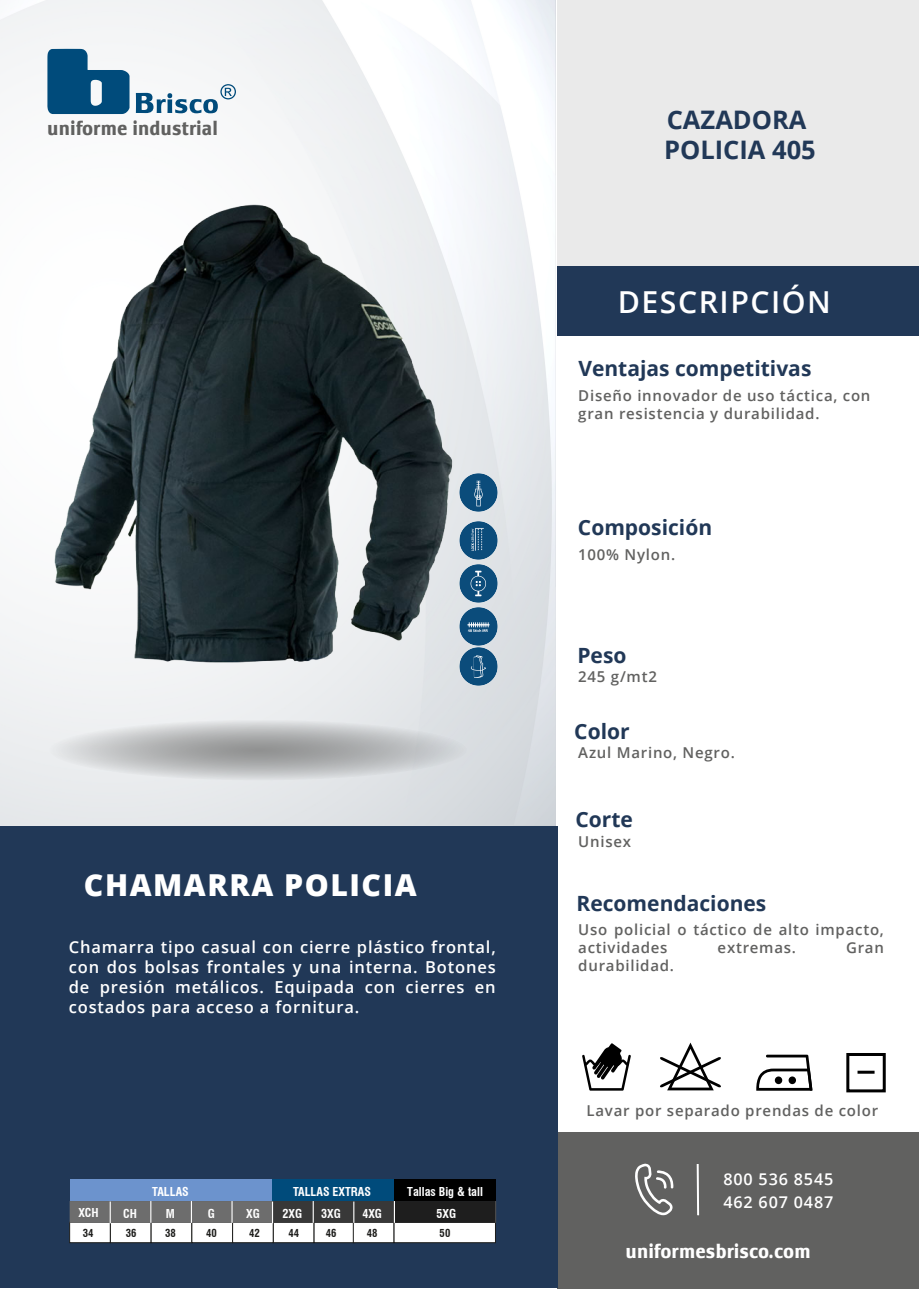
<style>
.page{position:relative;width:919px;height:1289px;background:#fff}
.page>*{position:absolute;margin:0;border:0;box-sizing:border-box;transform-origin:0 0}
.t1{font:800 30.3px "Open Sans";letter-spacing:.05em;color:#fff}
.t2{font:600 30.3px "Open Sans";letter-spacing:.05em;color:#fff}
.t3{font:700 25.5px/30.6px "Open Sans";color:#213857}
.t4{font:700 21px "Open Sans";color:#213857}
.t5{font:700 condensed 19.95px "Lesmore";color:#fff}
.t6{font:700 condensed 19.95px "Lesmore";color:#616160}
.t7{font:600 16.5px/19.8px "Open Sans";letter-spacing:.05em;color:#fff;text-align:justify}
.t8{font:600 16.2px/22.2px "Open Sans";letter-spacing:.05em;color:#fff}
.t9{font:600 15px/18px "Open Sans";letter-spacing:.05em;color:#616160}
.t10{font:700 condensed 12px "Swiss 721 BT";color:#fff}
.t11{font:700 condensed 10.8px "Swiss 721 BT";color:#1d1d1b}
</style>
<div class="page">
<img style="left:0;top:0;width:555px;height:825px">
<div style="left:557px;top:1132px;width:361px;height:156px;background:#616160"></div>
<div style="left:0;top:826px;width:557px;height:461px;background:#213857"></div>
<div style="left:557px;top:0;width:361px;height:335px;background:#eaeaea"></div>
<div style="left:557px;top:266px;width:361px;height:69px;background:#213857"></div>
<hr style="left:696px;top:1163px;width:3px;height:52px;background:#fff">
<svg style="left:635px;top:1163px;width:38px;height:52px"></svg>
<svg style="left:47px;top:49px;width:82px;height:65px"></svg>
<svg style="left:136px;top:84px;width:100px;height:29px"></svg>
<svg style="left:48px;top:719px;width:419px;height:61px;background:#c3c5c6"></svg>
<svg style="left:660px;top:1042px;width:61px;height:48px"></svg>
<svg style="left:756px;top:1054px;width:56px;height:36px"></svg>
<div style="left:846px;top:1052px;width:39px;height:40px;border:3px solid #000"></div>
<hr style="left:857px;top:1070px;width:17px;height:3px;background:#000">
<svg style="left:582px;top:1043px;width:49px;height:47px"></svg>
<img style="left:466px;top:647px;width:31px;height:38px">
<img style="left:466px;top:521px;width:31px;height:38px">
<img style="left:466px;top:473px;width:31px;height:38px">
<img style="left:466px;top:564px;width:31px;height:38px">
<img style="left:466px;top:607px;width:31px;height:38px">
<img style="left:40px;top:159px;width:426px;height:569px">
<div style="left:69px;top:1221px;width:42px;height:21px;background:#fff;border:1px solid #1d1d1b"></div>
<div style="left:110px;top:1221px;width:41px;height:21px;background:#fff"></div>
<div style="left:151px;top:1221px;width:41px;height:21px;background:#fff"></div>
<div style="left:191px;top:1221px;width:42px;height:21px;background:#fff"></div>
<div style="left:232px;top:1221px;width:42px;height:21px;background:#fff"></div>
<div style="left:273px;top:1221px;width:41px;height:21px;background:#fff"></div>
<div style="left:314px;top:1221px;width:41px;height:21px;background:#fff"></div>
<div style="left:353px;top:1221px;width:41px;height:21px;background:#fff"></div>
<div style="left:393px;top:1221px;width:103px;height:21px;background:#fff"></div>
<div style="left:70px;top:1179px;width:202px;height:21px;background:#6c93cd"></div>
<div style="left:272px;top:1179px;width:122px;height:21px;background:#004b7b"></div>
<div style="left:394px;top:1179px;width:102px;height:21px;background:#000"></div>
<svg style="left:70px;top:1200px;width:426px;height:23px;background:#4d4f51"></svg>
<h3 class="t6" style="left:47px;top:115px;width:172px">uniforme industrial</h3>
<h1 class="t1" style="left:84px;top:862px;width:334px">CHAMARRA POLICIA</h1>
<p class="t7" style="left:69px;top:936px;width:428px">Chamarra tipo casual con cierre plástico frontal, con dos bolsas frontales y una interna. Botones de presión metálicos. Equipada con cierres en costados para acceso a fornitura.</p>
<p class="t10" style="left:152px;top:1184px;width:38px">TALLAS</p>
<p class="t10" style="left:293px;top:1184px;width:79px">TALLAS EXTRAS</p>
<p class="t10" style="left:407px;top:1184px;width:77px">Tallas Big &amp; tall</p>
<p class="t10" style="left:78px;top:1205px;width:22px">XCH</p>
<p class="t10" style="left:123px;top:1205px;width:15px">CH</p>
<p class="t10" style="left:166px;top:1205px;width:11px">M</p>
<p class="t10" style="left:208px;top:1205px;width:9px">G</p>
<p class="t10" style="left:246px;top:1205px;width:15px">XG</p>
<p class="t10" style="left:282px;top:1205px;width:21px">2XG</p>
<p class="t10" style="left:321px;top:1205px;width:21px">3XG</p>
<p class="t10" style="left:362px;top:1205px;width:21px">4XG</p>
<p class="t10" style="left:436px;top:1205px;width:21px">5XG</p>
<p class="t11" style="left:83px;top:1226px;width:12px">34</p>
<p class="t11" style="left:126px;top:1226px;width:12px">36</p>
<p class="t11" style="left:165px;top:1226px;width:12px">38</p>
<p class="t11" style="left:206px;top:1226px;width:12px">40</p>
<p class="t11" style="left:249px;top:1226px;width:12px">42</p>
<p class="t11" style="left:288px;top:1226px;width:12px">44</p>
<p class="t11" style="left:326px;top:1226px;width:12px">46</p>
<p class="t11" style="left:367px;top:1226px;width:12px">48</p>
<p class="t11" style="left:439px;top:1226px;width:12px">50</p>
<h2 class="t3" style="left:664px;top:103px;width:153px">CAZADORA<br>POLICIA 405</h2>
<h1 class="t2" style="left:617px;top:281px;width:215px">DESCRIPCIÓN</h1>
<h3 class="t4" style="left:578px;top:354px;width:234px">Ventajas competitivas</h3>
<p class="t9" style="left:578px;top:386px;width:294px">Diseño innovador de uso táctica, con gran resistencia y durabilidad.</p>
<h3 class="t4" style="left:578px;top:512px;width:136px">Composición</h3>
<p class="t9" style="left:578px;top:545px;width:98px">100% Nylon.</p>
<h3 class="t4" style="left:577px;top:640px;width:51px">Peso</h3>
<p class="t9" style="left:578px;top:667px;width:80px">245 g/mt2</p>
<h3 class="t4" style="left:574px;top:716px;width:57px">Color</h3>
<p class="t9" style="left:578px;top:743px;width:158px">Azul Marino, Negro.</p>
<h3 class="t4" style="left:575px;top:804px;width:59px">Corte</h3>
<p class="t9" style="left:578px;top:832px;width:54px">Unisex</p>
<h3 class="t4" style="left:576px;top:888px;width:191px">Recomendaciones</h3>
<p class="t9" style="left:578px;top:920px;width:307px">Uso policial o táctico de alto impacto, actividades</p>
<p class="t9" style="left:717px;top:938px;width:80px">extremas.</p>
<p class="t9" style="left:846px;top:938px;width:39px">Gran</p>
<p class="t9" style="left:578px;top:956px;width:97px">durabilidad.</p>
<p class="t9" style="left:586px;top:1100px;width:293px">Lavar por separado prendas de color</p>
<p class="t8" style="left:723px;top:1168px;width:111px">800 536 8545<br>462 607 0487</p>
<h3 class="t5" style="left:625px;top:1237px;width:187px">uniformesbrisco.com</h3>
</div>
